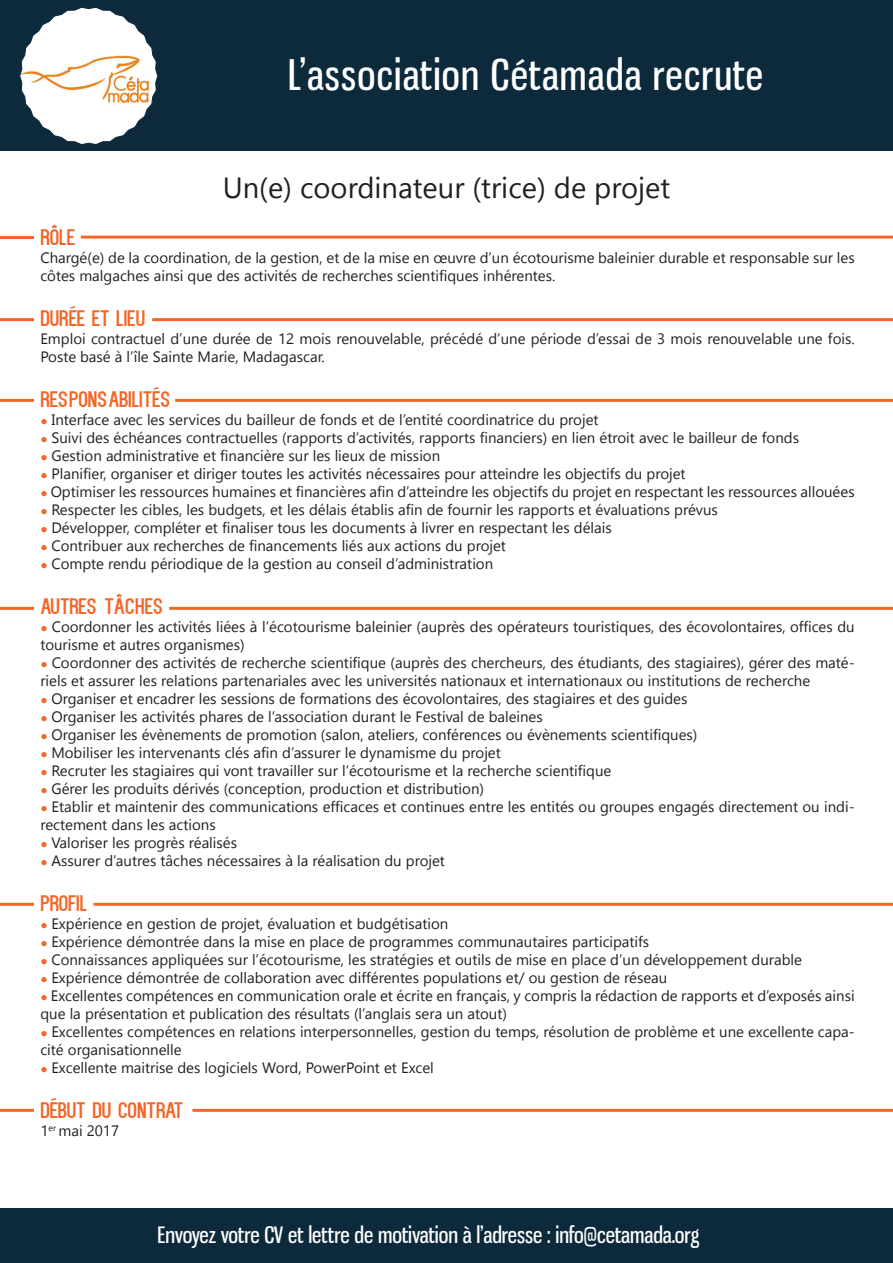
<style>
.page{position:relative;width:893px;height:1263px;background:#fff}
.page>*{position:absolute;margin:0;border:0;box-sizing:border-box;transform-origin:0 0}
.t1{font:42px "Gnuolane Rg";letter-spacing:.03em;color:#fff}
.t2{font:29.1px "Gadugi";color:#231f20}
.t3{font:22.5px "Kenzo";color:#f26627}
.t4{font:22.5px "Gnuolane Rg";color:#fff}
.t5{font:15px/18px "Gadugi";color:#231f20}
.s1{font-family:"Times New Roman";font-size:12px;color:#f26627}
</style>
<div class="page">
<div style="left:0;top:0;width:893px;height:151px;background:#0d2a3c"></div>
<svg style="left:19px;top:7px;width:139px;height:138px"></svg>
<hr style="left:0;top:236px;width:34px;height:3px;background:#f26627">
<hr style="left:0;top:318px;width:34px;height:3px;background:#f26627">
<hr style="left:152px;top:318px;width:741px;height:3px;background:#f26627">
<hr style="left:81px;top:236px;width:812px;height:3px;background:#f26627">
<hr style="left:0;top:399px;width:34px;height:3px;background:#f26627">
<hr style="left:175px;top:399px;width:718px;height:3px;background:#f26627">
<hr style="left:0;top:607px;width:34px;height:3px;background:#f26627">
<hr style="left:169px;top:607px;width:724px;height:3px;background:#f26627">
<hr style="left:0;top:903px;width:34px;height:3px;background:#f26627">
<hr style="left:94px;top:903px;width:799px;height:3px;background:#f26627">
<div style="left:0;top:1209px;width:893px;height:54px;background:#0d2a3c"></div>
<hr style="left:0;top:1109px;width:34px;height:3px;background:#f26627">
<hr style="left:192px;top:1109px;width:701px;height:3px;background:#f26627">
<p class="t1" style="left:288px;top:49px;width:476px">L’association Cétamada recrute</p>
<p class="t2" style="left:223px;top:170px;width:449px">Un(e) coordinateur (trice) de projet</p>
<p class="t3" style="left:40px;top:224px;width:36px">RÔLE</p>
<p class="t5" style="left:40px;top:249px;width:816px">Chargé(e) de la coordination, de la gestion, et de la mise en œuvre d’un écotourisme baleinier durable et responsable sur les côtes malgaches ainsi que des activités de recherches scientifiques inhérentes.</p>
<p class="t3" style="left:40px;top:305px;width:106px">DURÉE ET LIEU</p>
<p class="t5" style="left:40px;top:330px;width:816px">Emploi contractuel d’une durée de 12 mois renouvelable, précédé d’une période d’essai de 3 mois renouvelable une fois.<br>Poste basé à l’île Sainte Marie, Madagascar.</p>
<p class="t3" style="left:40px;top:386px;width:132px">RESPONSABILITÉS</p>
<p class="t5" style="left:40px;top:411px;width:560px"><span class="s1">●</span> Interface avec les services du bailleur de fonds et de l’entité coordinatrice du projet</p>
<p class="t5" style="left:40px;top:429px;width:760px"><span class="s1">●</span> Suivi des échéances contractuelles (rapports d’activités, rapports financiers) en lien étroit avec le bailleur de fonds</p>
<p class="t5" style="left:40px;top:447px;width:401px"><span class="s1">●</span> Gestion administrative et financière sur les lieux de mission</p>
<p class="t5" style="left:40px;top:465px;width:647px"><span class="s1">●</span> Planifier, organiser et diriger toutes les activités nécessaires pour atteindre les objectifs du projet</p>
<p class="t5" style="left:40px;top:483px;width:816px"><span class="s1">●</span> Optimiser les ressources humaines et financières afin d’atteindre les objectifs du projet en respectant les ressources allouées</p>
<p class="t5" style="left:40px;top:501px;width:679px"><span class="s1">●</span> Respecter les cibles, les budgets, et les délais établis afin de fournir les rapports et évaluations prévus</p>
<p class="t5" style="left:40px;top:519px;width:573px"><span class="s1">●</span> Développer, compléter et finaliser tous les documents à livrer en respectant les délais</p>
<p class="t5" style="left:40px;top:537px;width:467px"><span class="s1">●</span> Contribuer aux recherches de financements liés aux actions du projet</p>
<p class="t5" style="left:40px;top:555px;width:454px"><span class="s1">●</span> Compte rendu périodique de la gestion au conseil d’administration</p>
<p class="t3" style="left:40px;top:593px;width:125px">AUTRES TÂCHES</p>
<p class="t5" style="left:40px;top:618px;width:816px"><span class="s1">●</span> Coordonner les activités liées à l’écotourisme baleinier (auprès des opérateurs touristiques, des écovolontaires, offices du tourisme et autres organismes)</p>
<p class="t5" style="left:40px;top:654px;width:816px"><span class="s1">●</span> Coordonner des activités de recherche scientifique (auprès des chercheurs, des étudiants, des stagiaires), gérer des maté&shy;riels et assurer les relations partenariales avec les universités nationaux et internationaux ou institutions de recherche</p>
<p class="t5" style="left:40px;top:690px;width:649px"><span class="s1">●</span> Organiser et encadrer les sessions de formations des écovolontaires, des stagiaires et des guides</p>
<p class="t5" style="left:40px;top:708px;width:504px"><span class="s1">●</span> Organiser les activités phares de l’association durant le Festival de baleines</p>
<p class="t5" style="left:40px;top:726px;width:658px"><span class="s1">●</span> Organiser les évènements de promotion (salon, ateliers, conférences ou évènements scientifiques)</p>
<p class="t5" style="left:40px;top:744px;width:462px"><span class="s1">●</span> Mobiliser les intervenants clés afin d’assurer le dynamisme du projet</p>
<p class="t5" style="left:40px;top:762px;width:572px"><span class="s1">●</span> Recruter les stagiaires qui vont travailler sur l’écotourisme et la recherche scientifique</p>
<p class="t5" style="left:40px;top:780px;width:445px"><span class="s1">●</span> Gérer les produits dérivés (conception, production et distribution)</p>
<p class="t5" style="left:40px;top:798px;width:816px"><span class="s1">●</span> Etablir et maintenir des communications efficaces et continues entre les entités ou groupes engagés directement ou indi&shy;rectement dans les actions</p>
<p class="t5" style="left:40px;top:834px;width:198px"><span class="s1">●</span> Valoriser les progrès réalisés</p>
<p class="t5" style="left:40px;top:852px;width:406px"><span class="s1">●</span> Assurer d’autres tâches nécessaires à la réalisation du projet</p>
<p class="t3" style="left:40px;top:890px;width:48px">PROFIL</p>
<p class="t5" style="left:40px;top:915px;width:409px"><span class="s1">●</span> Expérience en gestion de projet, évaluation et budgétisation</p>
<p class="t5" style="left:40px;top:933px;width:610px"><span class="s1">●</span> Expérience démontrée dans la mise en place de programmes communautaires participatifs</p>
<p class="t5" style="left:40px;top:951px;width:763px"><span class="s1">●</span> Connaissances appliquées sur l’écotourisme, les stratégies et outils de mise en place d’un développement durable</p>
<p class="t5" style="left:40px;top:969px;width:628px"><span class="s1">●</span> Expérience démontrée de collaboration avec différentes populations et/ ou gestion de réseau</p>
<p class="t5" style="left:40px;top:987px;width:816px"><span class="s1">●</span> Excellentes compétences en communication orale et écrite en français, y compris la rédaction de rapports et d’exposés ainsi que la présentation et publication des résultats (l’anglais sera un atout)</p>
<p class="t5" style="left:40px;top:1023px;width:816px"><span class="s1">●</span> Excellentes compétences en relations interpersonnelles, gestion du temps, résolution de problème et une excellente capa&shy;cité organisationnelle</p>
<p class="t5" style="left:40px;top:1059px;width:395px"><span class="s1">●</span> Excellente maitrise des logiciels Word, PowerPoint et Excel</p>
<p class="t3" style="left:40px;top:1097px;width:144px">DÉBUT DU CONTRAT</p>
<p class="t5" style="left:40px;top:1122px;width:80px">1<sup>er</sup> mai 2017</p>
<p class="t4" style="left:158px;top:1221px;width:543px">Envoyez votre CV et lettre de motivation à l’adresse : info@cetamada.org</p>
</div>
